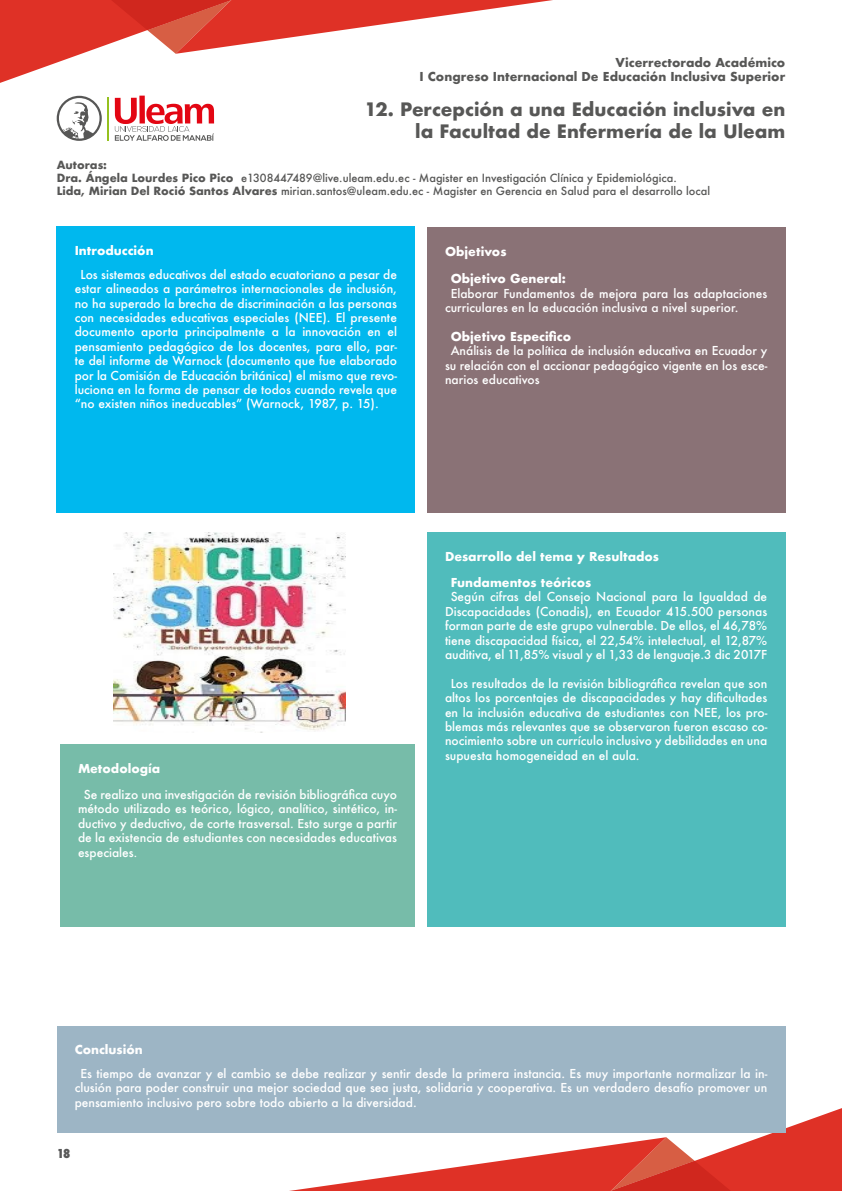
<style>
.page{position:relative;width:842px;height:1191px;background:#fff}
.page>*{position:absolute;margin:0;border:0;box-sizing:border-box;transform-origin:0 0}
.t1{font:700 18px/21.6px "Futura";color:#575756;text-align:right}
.t2{font:500 12px/14.4px "Futura";color:#fff;text-align:justify}
.t3{font:700 12px "Futura";color:#fff}
.t4{font:700 12px/14.4px "Futura";color:#575756;text-align:right}
.t5{font:800 condensed 12px "Futura";color:#595959}
.t6{font:500 11px/13.2px "Futura";color:#575756}
.s1{font-weight:700}
.s2{font-size:11px}
</style>
<div class="page">
<svg style="left:0;top:0;width:553px;height:83px"></svg>
<svg style="left:289px;top:1108px;width:553px;height:83px"></svg>
<hr style="left:107px;top:98px;width:2px;height:43px;background:#95c11f">
<svg style="left:57px;top:96px;width:45px;height:45px"></svg>
<div style="left:139px;top:96px;width:6px;height:27px;background:#e30613"></div>
<svg style="left:115px;top:98px;width:99px;height:43px"></svg>
<div style="left:60px;top:744px;width:355px;height:183px;background:#77bca9"></div>
<div style="left:427px;top:532px;width:358px;height:395px;background:#50bcbc"></div>
<div style="left:57px;top:1026px;width:728px;height:106px;background:#9db5c5"></div>
<div style="left:427px;top:227px;width:358px;height:286px;background:#8a7276"></div>
<div style="left:57px;top:227px;width:358px;height:286px;background:#00b8ee"></div>
<img style="left:114px;top:532px;width:232px;height:200px">
<p class="t4" style="left:420px;top:55px;width:367px">Vicerrectorado Académico<br>I Congreso Internacional De Educación Inclusiva Superior</p>
<h1 class="t1" style="left:364px;top:99px;width:422px">12. Percepción a una Educación inclusiva en la Facultad de Enfermería de la Uleam</h1>
<p class="t6" style="left:57px;top:158px;width:655px"><span class="s1">Autoras:<br>Dra. Ángela Lourdes Pico Pico</span> e1308447489@live.uleam.edu.ec - Magister en Investigación Clínica y Epidemiológica.<br><span class="s1">Lida, Mirian Del Roció Santos Alvares</span> mirian.santos@uleam.edu.ec - Magister en Gerencia en Salud para el desarrollo local</p>
<p class="t3" style="left:75px;top:241px;width:80px">Introducción</p>
<p class="t2" style="left:75px;top:267px;width:324px;text-indent:6px">Los sistemas educativos del estado ecuatoriano a pesar de estar alineados a parámetros internacionales de inclusión, no ha superado la brecha de discriminación a las personas con necesidades educativas especiales (NEE). El presente documento aporta principalmente a la innovación en el pensamiento pedagógico de los docentes, para ello, par&shy;te del informe de Warnock (documento que fue elaborado por la Comisión de Educación británica) el mismo que revo&shy;luciona en la forma de pensar de todos cuando revela que “no existen niños ineducables” (Warnock, 1987, p. 15).</p>
<p class="t3" style="left:445px;top:242px;width:63px">Objetivos</p>
<p class="t3" style="left:451px;top:270px;width:117px">Objetivo General:</p>
<p class="t2" style="left:445px;top:286px;width:324px;text-indent:6px">Elaborar Fundamentos de mejora para las adaptaciones curriculares en la educación inclusiva a nivel superior.</p>
<p class="t3" style="left:451px;top:327px;width:122px">Objetivo Especifico</p>
<p class="t2" style="left:445px;top:343px;width:324px;text-indent:6px">Análisis de la política de inclusión educativa en Ecuador y su relación con el accionar pedagógico vigente en los esce&shy;narios educativos</p>
<p class="t3" style="left:78px;top:759px;width:84px">Metodología</p>
<p class="t2" style="left:78px;top:787px;width:320px;text-indent:6px">Se realizo una investigación de revisión bibliográfica cuyo método utilizado es teórico, lógico, analítico, sintético, in&shy;ductivo y deductivo, de corte trasversal. Esto surge a partir de la existencia de estudiantes con necesidades educativas especiales<span class="s2">.</span></p>
<p class="t3" style="left:445px;top:547px;width:216px">Desarrollo del tema y Resultados</p>
<p class="t3" style="left:451px;top:574px;width:142px">Fundamentos teóricos</p>
<p class="t2" style="left:445px;top:589px;width:324px;text-align:center">Según cifras del Consejo Nacional para la Igualdad de Discapacidades (Conadis), en Ecuador 415.500 personas forman parte de este grupo vulnerable. De ellos, el 46,78% tiene discapacidad física, el 22,54% intelectual, el 12,87% auditiva, el 11,85% visual y el 1,33 de lenguaje.3 dic 2017F</p>
<p class="t2" style="left:445px;top:676px;width:324px;text-indent:6px">Los resultados de la revisión bibliográfica revelan que son altos los porcentajes de discapacidades y hay dificultades en la inclusión educativa de estudiantes con NEE, los pro&shy;blemas más relevantes que se observaron fueron escaso co&shy;nocimiento sobre un currículo inclusivo y debilidades en una supuesta homogeneidad en el aula.</p>
<p class="t3" style="left:75px;top:1040px;width:70px">Conclusión</p>
<p class="t2" style="left:75px;top:1066px;width:694px;text-indent:6px">Es tiempo de avanzar y el cambio se debe realizar y sentir desde la primera instancia. Es muy importante normalizar la in&shy;clusión para poder construir una mejor sociedad que sea justa, solidaria y cooperativa. Es un verdadero desafío promover un pensamiento inclusivo pero sobre todo abierto a la diversidad.</p>
<p class="t5" style="left:57px;top:1145px;width:15px">18</p>
</div>
